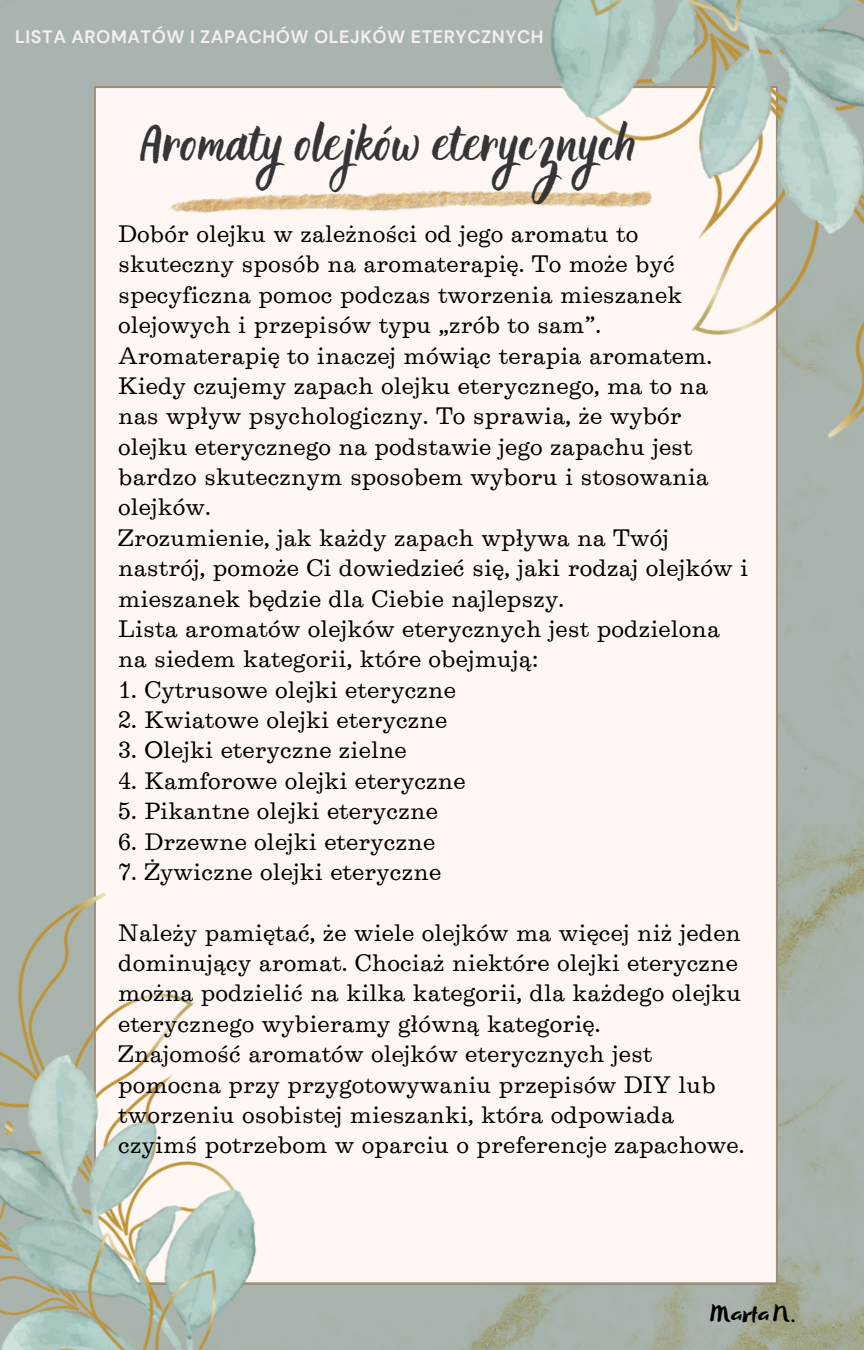
<style>
.page{position:relative;width:864px;height:1350px;background:#fff}
.page>*{position:absolute;margin:0;border:0;box-sizing:border-box;transform-origin:0 0}
.t1{font:40.95px "Holla";color:#353535}
.t2{font:27px "Beach Resort";color:#000}
.t3{font:24.75px/30.4px "Egizio URW";letter-spacing:.03em;color:#000}
.t4{font:700 18px "DM Sans";letter-spacing:.03em;color:#f4f0eb}
</style>
<div class="page">
<img style="left:0;top:0;width:864px;height:1350px">
<div style="left:94px;top:86px;width:684px;height:1198px;background:#fff7f3"></div>
<img style="left:0;top:883px;width:427px;height:467px">
<img style="left:323px;top:0;width:541px;height:451px">
<img style="left:170px;top:191px;width:481px;height:21px">
<p class="t4" style="left:15px;top:25px;width:530px">LISTA AROMATÓW I ZAPACHÓW OLEJKÓW ETERYCZNYCH</p>
<p class="t1" style="left:140px;top:119px;width:499px">Aromaty olejków eterycznych</p>
<p class="t3" style="left:118px;top:221px;width:565px">Dobór olejku w zależności od jego aromatu to skuteczny sposób na aromaterapię. To może być specyficzna pomoc podczas tworzenia mieszanek olejowych i przepisów typu „zrób to sam”.</p>
<p class="t3" style="left:118px;top:342px;width:595px">Aromaterapię to inaczej mówiąc terapia aromatem.<br>Kiedy czujemy zapach olejku eterycznego, ma to na nas wpływ psychologiczny. To sprawia, że wybór olejku eterycznego na podstawie jego zapachu jest bardzo skutecznym sposobem wyboru i stosowania olejków.</p>
<p class="t3" style="left:118px;top:524px;width:631px">Zrozumienie, jak każdy zapach wpływa na Twój nastrój, pomoże Ci dowiedzieć się, jaki rodzaj olejków i mieszanek będzie dla Ciebie najlepszy.</p>
<p class="t3" style="left:118px;top:616px;width:603px">Lista aromatów olejków eterycznych jest podzielona na siedem kategorii, które obejmują:</p>
<p class="t3" style="left:118px;top:676px;width:339px">1. Cytrusowe olejki eteryczne</p>
<p class="t3" style="left:118px;top:707px;width:330px">2. Kwiatowe olejki eteryczne</p>
<p class="t3" style="left:118px;top:737px;width:290px">3. Olejki eteryczne zielne</p>
<p class="t3" style="left:118px;top:767px;width:348px">4. Kamforowe olejki eteryczne</p>
<p class="t3" style="left:118px;top:798px;width:321px">5. Pikantne olejki eteryczne</p>
<p class="t3" style="left:118px;top:828px;width:318px">6. Drzewne olejki eteryczne</p>
<p class="t3" style="left:118px;top:859px;width:324px">7. Żywiczne olejki eteryczne</p>
<p class="t3" style="left:118px;top:919px;width:624px">Należy pamiętać, że wiele olejków ma więcej niż jeden dominujący aromat. Chociaż niektóre olejki eteryczne można podzielić na kilka kategorii, dla każdego olejku eterycznego wybieramy główną kategorię.</p>
<p class="t3" style="left:118px;top:1041px;width:627px">Znajomość aromatów olejków eterycznych jest pomocna przy przygotowywaniu przepisów DIY lub tworzeniu osobistej mieszanki, która odpowiada czyimś potrzebom w oparciu o preferencje zapachowe.</p>
<p class="t2" style="left:711px;top:1299px;width:86px">Marta N.</p>
</div>
